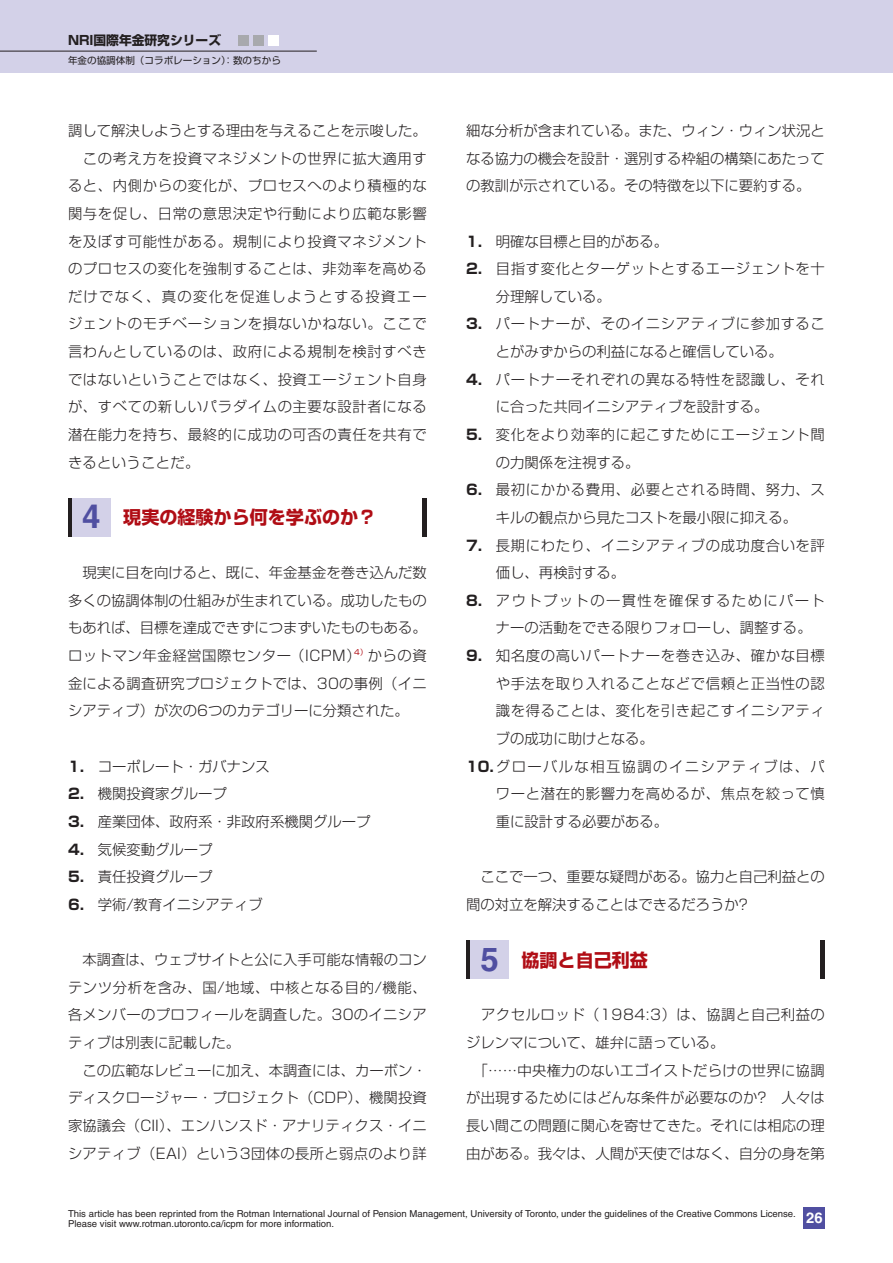
<style>
.page{position:relative;width:893px;height:1263px;background:#fff}
.page>*{position:absolute;margin:0;border:0;box-sizing:border-box;transform-origin:0 0}
.t1{font:18px "Shin Go Pro Bold 90 pv RKSJ H";color:#b00d15}
.t2{font:700 14.85px "Helvetica LT Std";color:#fff}
.t3{font:14.4px/27.6px "Shin Go Pro Light 90 pv RKSJ H";letter-spacing:.005em;color:#231f20;text-align:justify}
.t4{font:14.4px/27.6px "Shin Go Pro Light 90 pv RKSJ H";letter-spacing:.045em;color:#231f20}
.t5{font:14.4px/27.6px "Shin Go Pro Light 90 pv RKSJ H";letter-spacing:.095em;color:#231f20}
.t6{font:14.4px "Shin Go Pro Light 90 pv RKSJ H";letter-spacing:.04em;color:#231f20}
.t7{font:12.75px "Shin Go Pro Bold 90 pv RKSJ H";color:#231f20}
.t8{font:9.6px/10.6px "Helvetica LT Std";color:#231f20}
.t9{font:9.6px "Shin Go Pro Regular 90 pv RKSJ H";color:#231f20}
.s1{font-family:"Helvetica LT Std";font-weight:700;font-size:33px;color:#504fa1}
.s2{font-family:"Shin Go Pro Bold 90 pv RKSJ H"}
</style>
<div class="page">
<div style="left:804px;top:1208px;width:21px;height:21px;background:#504fa1"></div>
<div style="left:0;top:0;width:893px;height:72px;background:#d3d1e8"></div>
<hr style="left:0;top:51px;width:317px;height:1px;background:#231f20">
<div style="left:238px;top:35px;width:11px;height:11px;background:#a8a9ad"></div>
<div style="left:268px;top:35px;width:10px;height:11px;background:#fff"></div>
<div style="left:253px;top:35px;width:11px;height:11px;background:#a8a9ad"></div>
<hr style="left:68px;top:498px;width:4px;height:39px;background:#231f20">
<div style="left:422px;top:498px;width:5px;height:39px;background:#231f20"></div>
<div style="left:72px;top:498px;width:39px;height:39px;background:#d3d1e8"></div>
<hr style="left:466px;top:941px;width:4px;height:38px;background:#231f20">
<hr style="left:821px;top:941px;width:4px;height:38px;background:#231f20">
<div style="left:470px;top:941px;width:39px;height:38px;background:#d3d1e8"></div>
<p class="t7" style="left:68px;top:36px;width:155px">NRI国際年金研究シリーズ</p>
<p class="t9" style="left:68px;top:57px;width:214px">年金の協調体制（コラボレーション）：数のちから</p>
<p class="t3" style="left:68px;top:119px;width:360px">調して解決しようとする理由を与えることを示唆した。　この考え方を投資マネジメントの世界に拡大適用すると、内側からの変化が、プロセスへのより積極的な関与を促し、日常の意思決定や行動により広範な影響を及ぼす可能性がある。規制により投資マネジメントのプロセスの変化を強制することは、非効率を高めるだけでなく、真の変化を促進しようとする投資エージェントのモチベーションを損ないかねない。ここで言わんとしているのは、政府による規制を検討すべきではないということではなく、投資エージェント自身が、すべての新しいパラダイムの主要な設計者になる潜在能力を持ち、最終的に成功の可否の責任を共有できるということだ。</p>
<p class="t1" style="left:82px;top:511px;width:296px"><span class="s1">4</span> 現実の経験から何を学ぶのか？</p>
<p class="t3" style="left:68px;top:561px;width:360px">　現実に目を向けると、既に、年金基金を巻き込んだ数多くの協調体制の仕組みが生まれている。成功したものもあれば、目標を達成できずにつまずいたものもある。ロットマン年金経営国際センター（ICPM）<sup>4）</sup>からの資金による調査研究プロジェクトでは、30の事例（イニシアティブ）が次の6つのカテゴリーに分類された。</p>
<p class="t3" style="left:68px;top:754px;width:203px"><span class="s2">1.</span> コーポレート・ガバナンス</p>
<p class="t3" style="left:68px;top:782px;width:160px"><span class="s2">2.</span> 機関投資家グループ</p>
<p class="t3" style="left:68px;top:810px;width:304px"><span class="s2">3.</span> 産業団体、政府系・非政府系機関グループ</p>
<p class="t3" style="left:68px;top:837px;width:146px"><span class="s2">4.</span> 気候変動グループ</p>
<p class="t3" style="left:68px;top:865px;width:146px"><span class="s2">5.</span> 責任投資グループ</p>
<p class="t3" style="left:68px;top:893px;width:196px"><span class="s2">6.</span> 学術/教育イニシアティブ</p>
<p class="t3" style="left:68px;top:948px;width:360px;text-align:left">　本調査は、ウェブサイトと公に入手可能な情報のコンテンツ分析を含み、国/地域、中核となる目的/機能、各メンバーのプロフィールを調査した。30のイニシアティブは別表に記載した。<br>　この広範なレビューに加え、本調査には、カーボン・ディスクロージャー・プロジェクト（CDP）、機関投資家協議会（CII）、エンハンスド・アナリティクス・イニシアティブ（EAI）という3団体の長所と弱点のより詳</p>
<p class="t3" style="left:466px;top:119px;width:360px">細な分析が含まれている。また、ウィン・ウィン状況となる協力の機会を設計・選別する枠組の構築にあたっての教訓が示されている。その特徴を以下に要約する。</p>
<p class="t3" style="left:466px;top:229px;width:203px"><span class="s2">1.</span> 明確な目標と目的がある。</p>
<p class="t4" style="left:496px;top:257px;width:330px;text-indent:-30px"><span class="s2">2.</span> 目指す変化とターゲットとするエージェントを十分理解している。</p>
<p class="t4" style="left:496px;top:312px;width:330px;text-indent:-30px"><span class="s2">3.</span> パートナーが、そのイニシアティブに参加することがみずからの利益になると確信している。</p>
<p class="t4" style="left:496px;top:367px;width:330px;text-indent:-30px"><span class="s2">4.</span> パートナーそれぞれの異なる特性を認識し、それに合った共同イニシアティブを設計する。</p>
<p class="t4" style="left:496px;top:423px;width:330px;text-indent:-30px"><span class="s2">5.</span> 変化をより効率的に起こすためにエージェント間の力関係を注視する。</p>
<p class="t3" style="left:466px;top:478px;width:360px;text-align:center"><span class="s2">6.</span> 最初にかかる費用、必要とされる時間、努力、スキルの観点から見たコストを最小限に抑える。</p>
<p class="t4" style="left:496px;top:533px;width:330px;text-indent:-30px"><span class="s2">7.</span> 長期にわたり、イニシアティブの成功度合いを評価し、再検討する。</p>
<p class="t5" style="left:496px;top:589px;width:330px;text-indent:-30px"><span class="s2">8.</span> アウトプットの一貫性を確保するためにパートナーの活動をできる限りフォローし、調整する。</p>
<p class="t3" style="left:496px;top:644px;width:330px;text-indent:-30px"><span class="s2">9.</span> 知名度の高いパートナーを巻き込み、確かな目標や手法を取り入れることなどで信頼と正当性の認識を得ることは、変化を引き起こすイニシアティブの成功に助けとなる。</p>
<p class="t3" style="left:496px;top:754px;width:330px;text-indent:-30px"><span class="s2">10.</span> グローバルな相互協調のイニシアティブは、パワーと潜在的影響力を高めるが、焦点を絞って慎重に設計する必要がある。</p>
<p class="t3" style="left:466px;top:865px;width:360px">　ここで一つ、重要な疑問がある。協力と自己利益との間の対立を解決することはできるだろうか?</p>
<p class="t1" style="left:480px;top:953px;width:169px"><span class="s1">5</span> 協調と自己利益</p>
<p class="t6" style="left:466px;top:1010px;width:360px">　アクセルロッド（1984:3）は、協調と自己利益の</p>
<p class="t3" style="left:466px;top:1031px;width:260px">ジレンマについて、雄弁に語っている。</p>
<p class="t3" style="left:474px;top:1058px;width:353px">「……中央権力のないエゴイストだらけの世界に協調</p>
<p class="t3" style="left:466px;top:1086px;width:360px">が出現するためにはどんな条件が必要なのか?　人々は</p>
<p class="t3" style="left:466px;top:1114px;width:360px">長い間この問題に関心を寄せてきた。それには相応の理</p>
<p class="t3" style="left:466px;top:1141px;width:360px">由がある。我々は、人間が天使ではなく、自分の身を第</p>
<p class="t8" style="left:68px;top:1209px;width:729px">This article has been reprinted from the Rotman International Journal of Pension Management, University of Toronto, under the guidelines of the Creative Commons License.<br>Please visit www.rotman.utoronto.ca/icpm for more information.</p>
<p class="t2" style="left:806px;top:1212px;width:18px">26</p>
</div>
